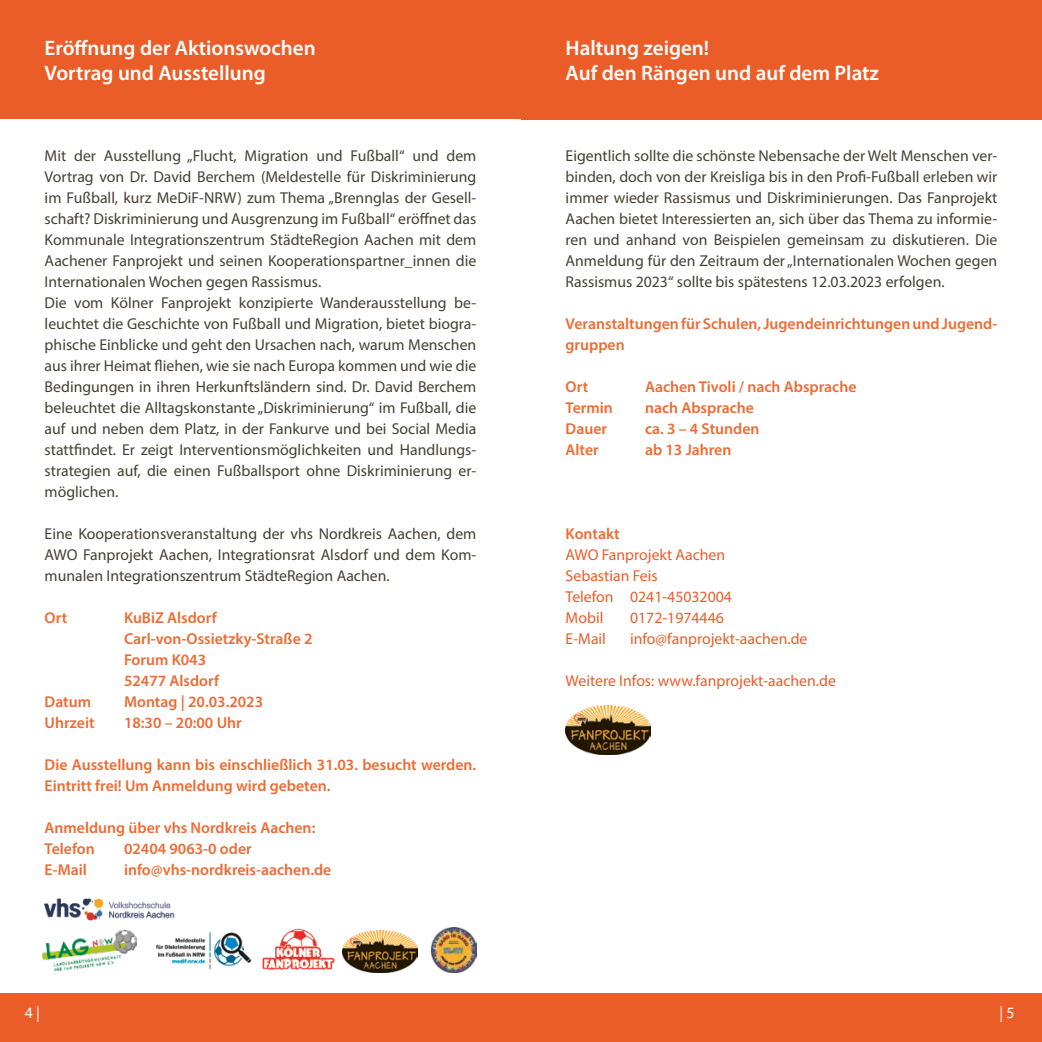
<style>
.page{position:relative;width:1042px;height:1042px;background:#fff}
.page>*{position:absolute;margin:0;border:0;box-sizing:border-box;transform-origin:0 0}
.t1{font:600 21px "Myriad Pro";color:#fff}
.Fließtext{font:15.75px/21px "Myriad Pro";color:#454034;text-align:justify}
.Semi_Lila{font:600 15.75px/21px "Myriad Pro";color:#ed6b34}
.Lila{font:15.75px "Myriad Pro";color:#ea5d29}
.t2{font:15.75px "Myriad Pro";color:#fff}
</style>
<div class="page">
<div style="left:0;top:0;width:521px;height:119px;background:#ea5d29"></div>
<div style="left:0;top:993px;width:521px;height:49px;background:#ea5d29"></div>
<div style="left:521px;top:993px;width:521px;height:49px;background:#ea5d29"></div>
<div style="left:521px;top:0;width:521px;height:119px;background:#ea5d29"></div>
<img style="left:45px;top:898px;width:130px;height:22px">
<img style="left:343px;top:930px;width:74px;height:43px">
<img style="left:566px;top:705px;width:84px;height:49px">
<img style="left:156px;top:932px;width:96px;height:38px">
<img style="left:262px;top:928px;width:73px;height:42px">
<img style="left:42px;top:930px;width:94px;height:40px">
<img style="left:432px;top:928px;width:44px;height:44px">
<p class="t1" style="left:45px;top:35px;width:273px">Eröffnung der Aktionswochen</p>
<p class="t1" style="left:45px;top:59px;width:223px">Vortrag und Ausstellung</p>
<p class="Fließtext" style="left:45px;top:145px;width:433px">Mit der Ausstellung „Flucht, Migration und Fußball“ und dem Vortrag von Dr. David Berchem (Meldestelle für Diskriminierung im Fußball, kurz MeDiF-NRW) zum Thema „Brennglas der Gesell&shy;schaft? Diskriminierung und Ausgrenzung im Fußball“ eröffnet das Kommunale Integrationszentrum StädteRegion Aachen mit dem Aachener Fanprojekt und seinen Kooperationspartner_innen die Internationalen Wochen gegen Rassismus.</p>
<p class="Fließtext" style="left:45px;top:292px;width:433px">Die vom Kölner Fanprojekt konzipierte Wanderausstellung be&shy;leuchtet die Geschichte von Fußball und Migration, bietet biogra&shy;phische Einblicke und geht den Ursachen nach, warum Menschen aus ihrer Heimat fliehen, wie sie nach Europa kommen und wie die Bedingungen in ihren Herkunftsländern sind. Dr. David Berchem beleuchtet die Alltagskonstante „Diskriminierung“ im Fußball, die auf und neben dem Platz, in der Fankurve und bei Social Media stattfindet. Er zeigt Interventionsmöglichkeiten und Handlungs&shy;strategien auf, die einen Fußballsport ohne Diskriminierung er&shy;möglichen.</p>
<p class="Fließtext" style="left:45px;top:523px;width:433px">Eine Kooperationsveranstaltung der vhs Nordkreis Aachen, dem AWO Fanprojekt Aachen, Integrationsrat Alsdorf und dem Kom&shy;munalen Integrationszentrum StädteRegion Aachen.</p>
<p class="Semi_Lila" style="left:45px;top:606px;width:24px">Ort</p>
<p class="Semi_Lila" style="left:124px;top:606px;width:94px">KuBiZ Alsdorf</p>
<p class="Semi_Lila" style="left:124px;top:627px;width:190px">Carl-von-Ossietzky-Straße 2</p>
<p class="Semi_Lila" style="left:124px;top:648px;width:84px">Forum K043</p>
<p class="Semi_Lila" style="left:124px;top:669px;width:97px">52477 Alsdorf</p>
<p class="Semi_Lila" style="left:45px;top:690px;width:48px">Datum</p>
<p class="Semi_Lila" style="left:124px;top:690px;width:141px">Montag | 20.03.2023</p>
<p class="Semi_Lila" style="left:45px;top:711px;width:51px">Uhrzeit</p>
<p class="Semi_Lila" style="left:124px;top:711px;width:119px">18:30 – 20:00 Uhr</p>
<p class="Semi_Lila" style="left:45px;top:753px;width:433px">Die Ausstellung kann bis einschließlich 31.03. besucht werden.<br>Eintritt frei! Um Anmeldung wird gebeten.</p>
<p class="Semi_Lila" style="left:45px;top:816px;width:272px">Anmeldung über vhs Nordkreis Aachen:</p>
<p class="Semi_Lila" style="left:45px;top:837px;width:52px">Telefon</p>
<p class="Semi_Lila" style="left:124px;top:837px;width:129px">02404 9063-0 oder</p>
<p class="Semi_Lila" style="left:45px;top:858px;width:44px">E-Mail</p>
<p class="Semi_Lila" style="left:124px;top:858px;width:209px">info@vhs-nordkreis-aachen.de</p>
<p class="t1" style="left:566px;top:35px;width:145px">Haltung zeigen!</p>
<p class="t1" style="left:566px;top:59px;width:315px">Auf den Rängen und auf dem Platz</p>
<p class="Fließtext" style="left:566px;top:145px;width:433px">Eigentlich sollte die schönste Nebensache der Welt Menschen ver&shy;binden, doch von der Kreisliga bis in den Profi-Fußball erleben wir immer wieder Rassismus und Diskriminierungen. Das Fanprojekt Aachen bietet Interessierten an, sich über das Thema zu informie&shy;ren und anhand von Beispielen gemeinsam zu diskutieren. Die Anmeldung für den Zeitraum der „Internationalen Wochen gegen Rassismus 2023“ sollte bis spätestens 12.03.2023 erfolgen.</p>
<p class="Semi_Lila" style="left:566px;top:312px;width:433px">Veranstaltungen für Schulen, Jugendeinrichtungen und Jugend&shy;gruppen</p>
<p class="Semi_Lila" style="left:566px;top:375px;width:24px">Ort</p>
<p class="Semi_Lila" style="left:645px;top:375px;width:213px">Aachen Tivoli / nach Absprache</p>
<p class="Semi_Lila" style="left:566px;top:396px;width:49px">Termin</p>
<p class="Semi_Lila" style="left:645px;top:396px;width:110px">nach Absprache</p>
<p class="Semi_Lila" style="left:566px;top:417px;width:43px">Dauer</p>
<p class="Semi_Lila" style="left:645px;top:417px;width:116px">ca. 3 – 4 Stunden</p>
<p class="Semi_Lila" style="left:566px;top:438px;width:35px">Alter</p>
<p class="Semi_Lila" style="left:645px;top:438px;width:88px">ab 13 Jahren</p>
<p class="Semi_Lila" style="left:566px;top:522px;width:55px">Kontakt</p>
<p class="Lila" style="left:566px;top:545px;width:161px">AWO Fanprojekt Aachen</p>
<p class="Lila" style="left:566px;top:566px;width:94px">Sebastian Feis</p>
<p class="Lila" style="left:566px;top:587px;width:168px">Telefon 0241-45032004</p>
<p class="Lila" style="left:566px;top:608px;width:39px">Mobil</p>
<p class="Lila" style="left:630px;top:608px;width:95px">0172-1974446</p>
<p class="Lila" style="left:566px;top:629px;width:42px">E-Mail</p>
<p class="Lila" style="left:630px;top:629px;width:179px">info@fanprojekt-aachen.de</p>
<p class="Lila" style="left:566px;top:671px;width:272px">Weitere Infos: www.fanprojekt-aachen.de</p>
<p class="t2" style="left:25px;top:1003px;width:17px">4 |</p>
<p class="t2" style="left:999px;top:1003px;width:17px">| 5</p>
</div>
